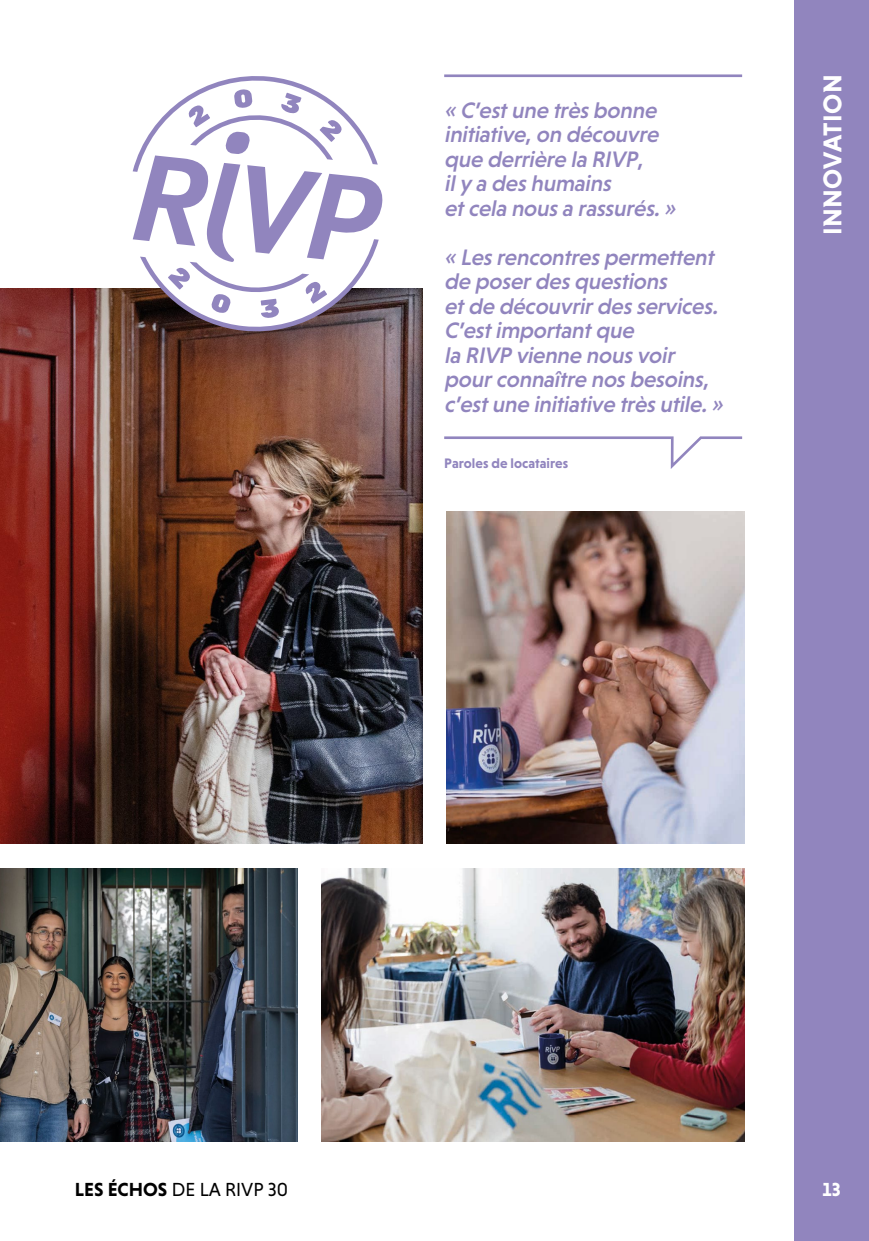
<style>
.page{position:relative;width:869px;height:1241px;background:#fff}
.page>*{position:absolute;margin:0;border:0;box-sizing:border-box;transform-origin:0 0}
.t1{font:700 26.25px "Niveau Grotesk";letter-spacing:.015em;color:#fff}
.t2{font:italic 500 22.75px/24.5px "Niveau Grotesk";color:#9185be}
.t3{font:19.25px "Niveau Grotesk";color:#000}
.t4{font:700 19.25px "Niveau Grotesk";color:#fff}
.t5{font:700 14px "Niveau Grotesk";color:#9185be}
.s1{font-weight:700}
</style>
<div class="page">
<img style="left:0;top:288px;width:422px;height:555px">
<div style="left:794px;top:0;width:74px;height:1240px;background:#9185be"></div>
<svg style="left:133px;top:76px;width:245px;height:261px"></svg>
<svg style="left:133px;top:89px;width:250px;height:229px"></svg>
<hr style="left:444px;top:74px;width:297px;height:3px;background:#9185be">
<svg style="left:444px;top:436px;width:299px;height:33px"></svg>
<img style="left:0;top:868px;width:298px;height:273px">
<img style="left:446px;top:511px;width:298px;height:332px">
<img style="left:322px;top:868px;width:422px;height:273px">
<p class="t2" style="left:444px;top:98px;width:237px">« C’estune trèsbonne initiative,on découvre que derrière la RIVP, ily a deshumains etcela nousa rassurés.»</p>
<p class="t2" style="left:444px;top:245px;width:284px">« Lesrencontrespermettent de poserdesquestions etde découvrirdesservices.<br>C’estimportantque<br>la RIVP vienne nousvoir pourconnaître nosbesoins, c’estune initiative trèsutile.»</p>
<p class="t5" style="left:444px;top:455px;width:125px">Paroles de locataires</p>
<p class="t1" style="left:817px;top:235px;width:162px;rotate:-90deg">INNOVATION</p>
<p class="t3" style="left:75px;top:1178px;width:214px"><span class="s1">LES ÉCHOS</span> DE LA RIVP 30</p>
<p class="t4" style="left:822px;top:1177px;width:20px">13</p>
</div>
